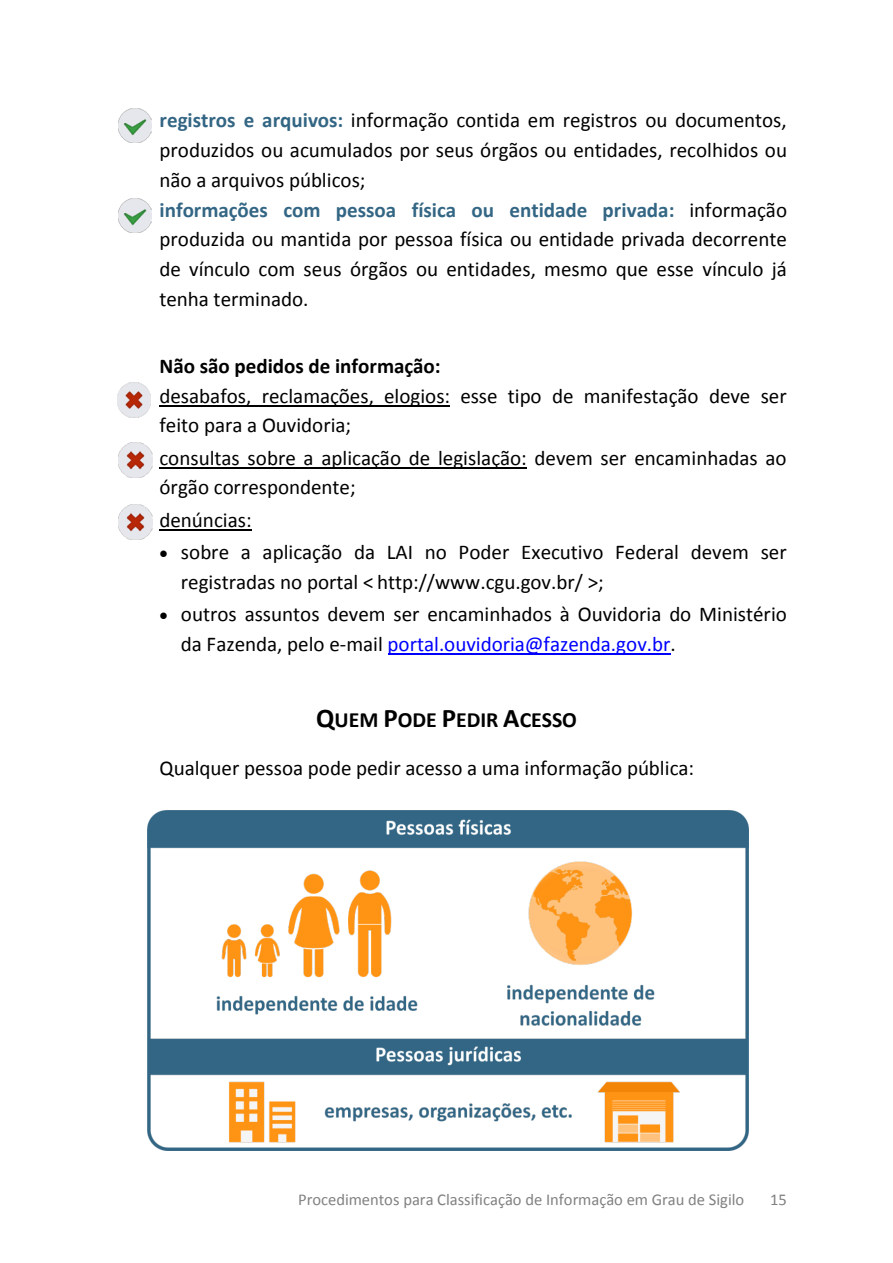
<style>
.page{position:relative;width:893px;height:1263px;background:#fff}
.page>*{position:absolute;margin:0;border:0;box-sizing:border-box;transform-origin:0 0}
.t1{font:700 21.75px "Calibri";color:#000}
.t2{font:21px/29.5px "Calibri";color:#000}
.t3{font:700 21px "Calibri";color:#000}
.t4{font:16.5px "Calibri";color:#818181}
.s1{font-weight:700;color:#336684}
.s2{color:#00f}
.s3{font-size:27px}
</style>
<div class="page">
<img style="left:117px;top:383px;width:34px;height:35px">
<img style="left:118px;top:443px;width:34px;height:34px">
<img style="left:118px;top:504px;width:34px;height:35px">
<hr style="left:159px;top:405px;width:291px;height:2px;background:#000">
<hr style="left:159px;top:467px;width:368px;height:2px;background:#000">
<hr style="left:159px;top:529px;width:93px;height:2px;background:#000">
<hr style="left:388px;top:653px;width:282px;height:1px;background:#00f">
<img style="left:147px;top:810px;width:602px;height:341px">
<img style="left:118px;top:108px;width:34px;height:35px">
<img style="left:118px;top:198px;width:34px;height:35px">
<p class="t2" style="left:159px;top:106px;width:629px;text-align:justify;text-indent:-27px">• <span class="s1">registros e arquivos:</span> informação contida em registros ou documentos, produzidos ou acumulados por seus órgãos ou entidades, recolhidos ou não a arquivos públicos;</p>
<p class="t2" style="left:159px;top:195px;width:629px;text-align:justify;text-indent:-27px">• <span class="s1">informações com pessoa física ou entidade privada:</span> informação produzida ou mantida por pessoa física ou entidade privada decorrente de vínculo com seus órgãos ou entidades, mesmo que esse vínculo já tenha terminado.</p>
<p class="t3" style="left:159px;top:353px;width:283px">Não são pedidos de informação:</p>
<p class="t2" style="left:159px;top:381px;width:629px">desabafos, reclamações, elogios: esse tipo de manifestação deve ser feito para a Ouvidoria;</p>
<p class="t2" style="left:159px;top:443px;width:629px">consultas sobre a aplicação de legislação: devem ser encaminhadas ao órgão correspondente;</p>
<p class="t2" style="left:159px;top:505px;width:94px">denúncias:</p>
<p class="t2" style="left:181px;top:538px;width:607px;text-indent:-21px">• sobre a aplicação da LAI no Poder Executivo Federal devem ser registradas no portal &lt; http://www.cgu.gov.br/ &gt;;</p>
<p class="t2" style="left:181px;top:600px;width:607px;text-indent:-21px">• outros assuntos devem ser encaminhados à Ouvidoria do Ministério da Fazenda, pelo e-mail <span class="s2">portal.ouvidoria@fazenda.gov.br</span>.</p>
<p class="t1" style="left:316px;top:706px;width:262px"><span class="s3">Q</span>UEM <span class="s3">P</span>ODE <span class="s3">P</span>EDIR <span class="s3">A</span>CESSO</p>
<p class="t2" style="left:159px;top:753px;width:536px">Qualquer pessoa pode pedir acesso a uma informação pública:</p>
<p class="t4" style="left:298px;top:1189px;width:448px">Procedimentos para Classificação de Informação em Grau de Sigilo</p>
<p class="t4" style="left:770px;top:1189px;width:18px">15</p>
</div>
